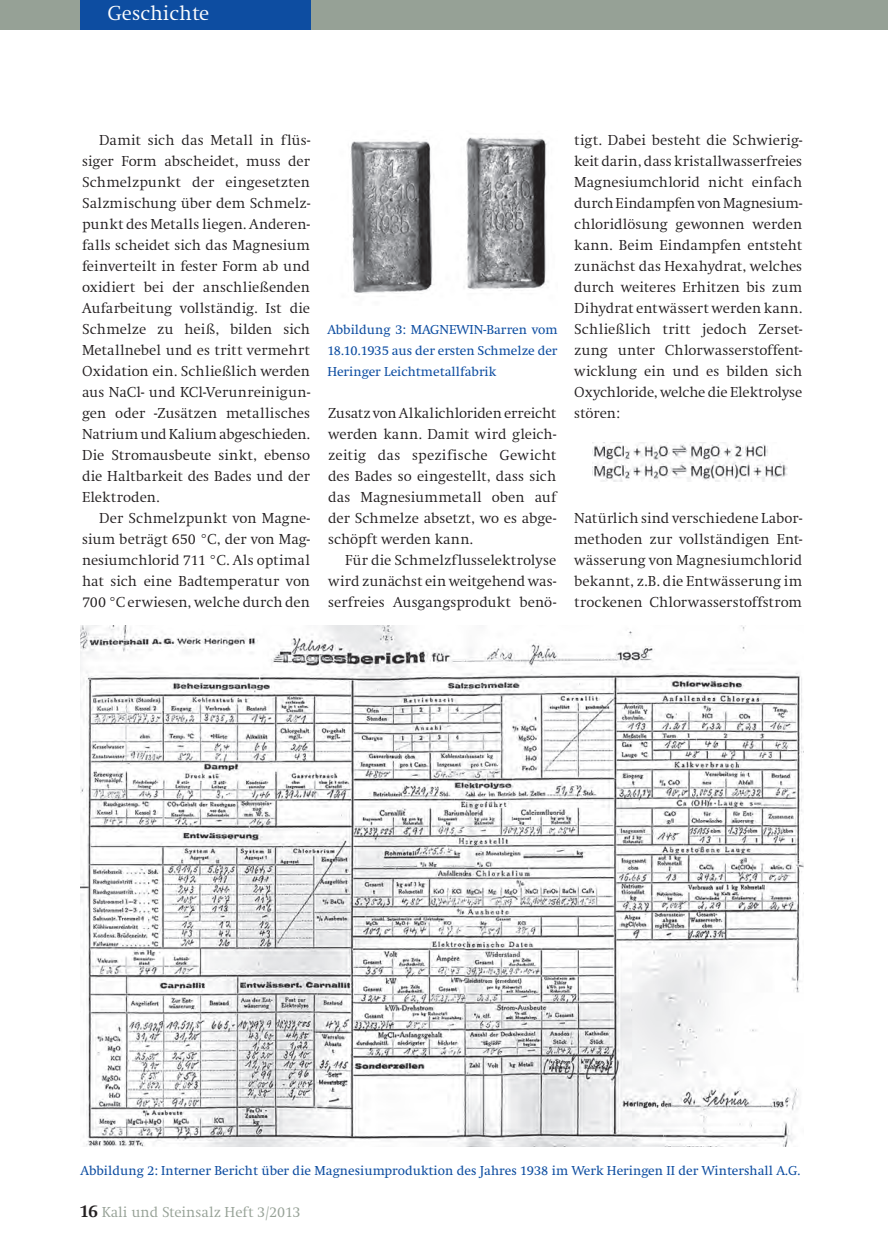
<style>
.page{position:relative;width:888px;height:1257px;background:#fff}
.page>*{position:absolute;margin:0;border:0;box-sizing:border-box;transform-origin:0 0}
.t1{font:300 21px "Swift EF";color:#fff}
.t2{font:300 15px/21px "Swift EF";letter-spacing:.005em;color:#231f20;text-align:justify}
.t3{font:300 15px "Swift EF";color:#96a196}
.t4{font:13.5px/21px "Swift EF";color:#0d4da1;text-align:justify}
.s1{font-weight:700;font-size:18px;color:#231f20}
</style>
<div class="page">
<div style="left:0;top:0;width:888px;height:30px;background:#96a196"></div>
<div style="left:81px;top:0;width:230px;height:30px;background:#0d4da1"></div>
<img style="left:592px;top:442px;width:195px;height:39px">
<img style="left:81px;top:625px;width:722px;height:521px">
<img style="left:350px;top:136px;width:199px;height:157px">
<h1 class="t1" style="left:108px;top:2px;width:103px">Geschichte</h1>
<p class="t2" style="left:82px;top:130px;width:229px;text-indent:17px">Damit sich das Metall in flüs&shy;siger Form abscheidet, muss der Schmelzpunkt der eingesetzten Salzmischung über dem Schmelz&shy;punkt des Metalls liegen. Anderen&shy;falls scheidet sich das Magnesium feinverteilt in fester Form ab und oxidiert bei der anschließenden Aufarbeitung vollständig. Ist die Schmelze zu heiß, bilden sich Metallnebel und es tritt vermehrt Oxidation ein. Schließlich werden aus NaCl- und KCl-Verunreinigun&shy;gen oder -Zusätzen metallisches Natrium und Kalium abgeschieden.<br>Die Stromausbeute sinkt, ebenso die Haltbarkeit des Bades und der Elektroden.</p>
<p class="t2" style="left:82px;top:508px;width:229px;text-indent:17px">Der Schmelzpunkt von Magne&shy;sium beträgt 650 °C, der von Mag&shy;nesiumchlorid 711 °C. Als optimal hat sich eine Badtemperatur von 700 °C erwiesen, welche durch den</p>
<p class="t4" style="left:327px;top:320px;width:232px">Abbildung 3: MAGNEWIN-Barren vom 18.10.1935 aus der ersten Schmelze der Heringer Leichtmetallfabrik</p>
<p class="t2" style="left:328px;top:403px;width:229px">Zusatz von Alkalichloriden erreicht werden kann. Damit wird gleich&shy;zeitig das spezifische Gewicht des Bades so eingestellt, dass sich das Magnesiummetall oben auf der Schmelze absetzt, wo es abge&shy;schöpft werden kann.</p>
<p class="t2" style="left:328px;top:550px;width:229px;text-indent:17px">Für die Schmelzflusselektrolyse wird zunächst ein weitgehend was&shy;serfreies Ausgangsprodukt benö-</p>
<p class="t2" style="left:574px;top:130px;width:229px">tigt. Dabei besteht die Schwierig&shy;keit darin, dass kristallwasserfreies Magnesiumchlorid nicht einfach durch Eindampfen von Magnesium&shy;chloridlösung gewonnen werden kann. Beim Eindampfen entsteht zunächst das Hexahydrat, welches durch weiteres Erhitzen bis zum Dihydrat entwässert werden kann.<br>Schließlich tritt jedoch Zerset&shy;zung unter Chlorwasserstoffent&shy;wicklung ein und es bilden sich Oxychloride, welche die Elektrolyse stören:</p>
<p class="t2" style="left:574px;top:508px;width:229px">Natürlich sind verschiedene Labor&shy;methoden zur vollständigen Ent&shy;wässerung von Magnesiumchlorid bekannt, z.B. die Entwässerung im trockenen Chlorwasserstoffstrom</p>
<p class="t4" style="left:81px;top:1160px;width:721px">Abbildung 2: Interner Bericht über die Magnesiumproduktion des Jahres 1938 im Werk Heringen II der Wintershall A.G.</p>
<p class="t3" style="left:80px;top:1203px;width:222px"><span class="s1">16</span> Kali und Steinsalz Heft 3/2013</p>
</div>
